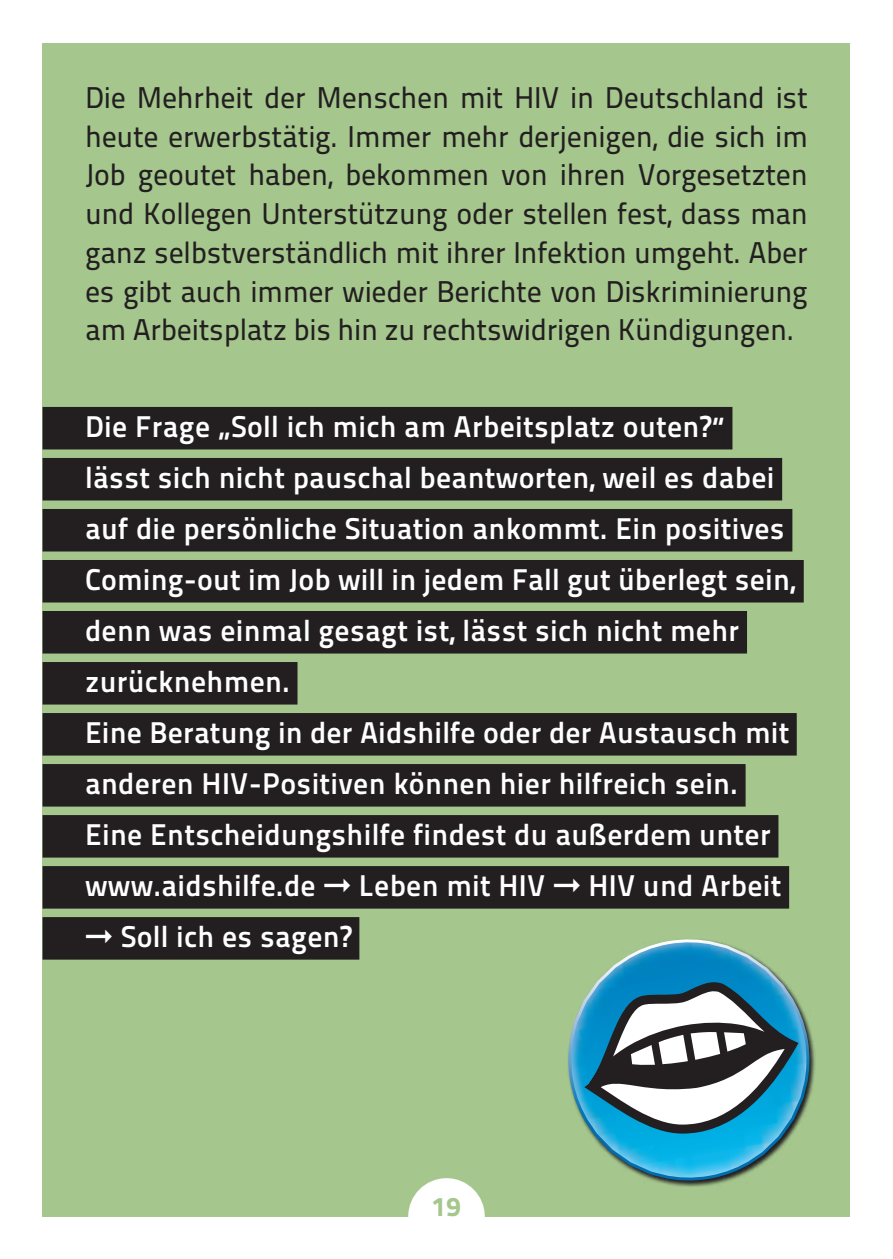
<style>
.page{position:relative;width:893px;height:1259px;background:#fff}
.page>*{position:absolute;margin:0;border:0;box-sizing:border-box;transform-origin:0 0}
.t1{font:30px "Titillium Maps 26 L 750 wt";letter-spacing:.01em;color:#fff}
.t2{font:30px/38.7px "Titillium Maps 26 L 500 wt";letter-spacing:-.01em;color:#231f20;text-align:justify}
.t3{font:27px "Titillium Maps 26 L 999 wt";color:#a5c78e}
</style>
<div class="page">
<div style="left:43px;top:43px;width:807px;height:1173px;background:#a5c78e"></div>
<div style="left:408px;top:1178px;width:77px;height:76px;background:#fff;border-radius:50%"></div>
<div style="left:43px;top:407px;width:689px;height:42px;background:#231f20"></div>
<div style="left:43px;top:458px;width:739px;height:42px;background:#231f20"></div>
<div style="left:43px;top:509px;width:749px;height:42px;background:#231f20"></div>
<div style="left:43px;top:560px;width:761px;height:42px;background:#231f20"></div>
<div style="left:43px;top:611px;width:704px;height:42px;background:#231f20"></div>
<div style="left:43px;top:662px;width:254px;height:42px;background:#231f20"></div>
<div style="left:43px;top:713px;width:754px;height:42px;background:#231f20"></div>
<div style="left:43px;top:764px;width:703px;height:42px;background:#231f20"></div>
<div style="left:43px;top:815px;width:735px;height:42px;background:#231f20"></div>
<div style="left:43px;top:866px;width:746px;height:42px;background:#231f20"></div>
<div style="left:43px;top:917px;width:316px;height:42px;background:#231f20"></div>
<svg style="left:568px;top:939px;width:248px;height:248px"></svg>
<svg style="left:584px;top:982px;width:214px;height:151px"></svg>
<p class="t2" style="left:85px;top:77px;width:724px">Die Mehrheit der Menschen mit HIV in Deutschland ist heute erwerbstätig. Immer mehr derjenigen, die sich im Job geoutet haben, bekommen von ihren Vorgesetzten und Kollegen Unterstützung oder stellen fest, dass man ganz selbstverständlich mit ihrer Infektion umgeht. Aber es gibt auch immer wieder Berichte von Diskriminierung am Arbeitsplatz bis hin zu rechtswidrigen Kündigungen.</p>
<p class="t1" style="left:85px;top:404px;width:641px">Die Frage „Soll ich mich am Arbeitsplatz outen?“</p>
<p class="t1" style="left:85px;top:455px;width:691px">lässt sich nicht pauschal beantworten, weil es dabei</p>
<p class="t1" style="left:85px;top:506px;width:701px">auf die persönliche Situation ankommt. Ein positives</p>
<p class="t1" style="left:43px;top:557px;width:754px">Coming-out im Job will in jedem Fall gut überlegt sein,</p>
<p class="t1" style="left:85px;top:608px;width:656px">denn was einmal gesagt ist, lässt sich nicht mehr</p>
<p class="t1" style="left:85px;top:659px;width:206px">zurücknehmen.</p>
<p class="t1" style="left:43px;top:710px;width:748px">Eine Beratung in der Aidshilfe oder der Austausch mit</p>
<p class="t1" style="left:85px;top:761px;width:654px">anderen HIV-Positiven können hier hilfreich sein.</p>
<p class="t1" style="left:43px;top:812px;width:730px">Eine Entscheidungshilfe findest du außerdem unter</p>
<p class="t1" style="left:85px;top:863px;width:698px">www.aidshilfe.de ➞ Leben mit HIV ➞ HIV und Arbeit</p>
<p class="t1" style="left:85px;top:914px;width:268px">➞ Soll ich es sagen?</p>
<p class="t3" style="left:432px;top:1185px;width:30px">19</p>
</div>
